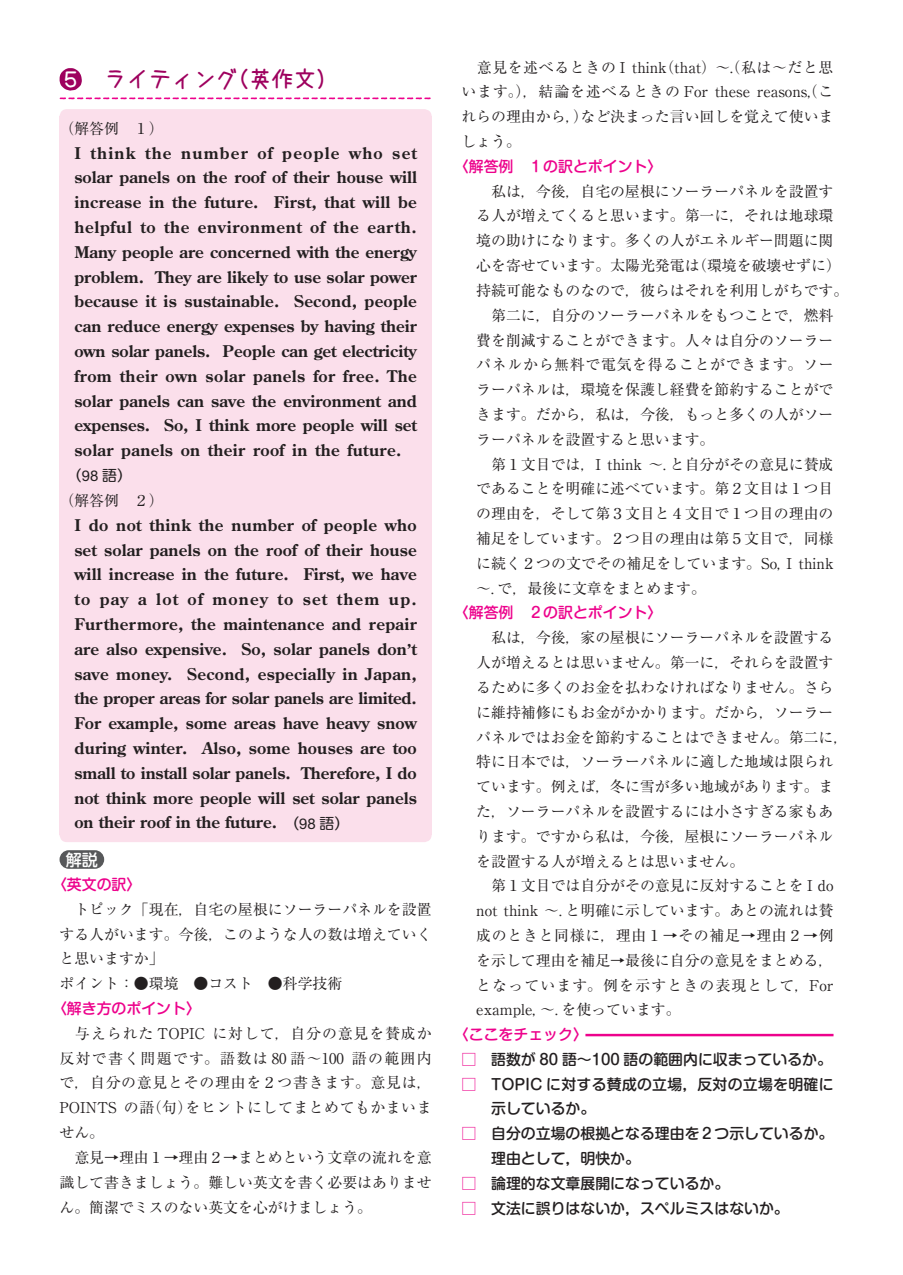
<style>
.page{position:relative;width:903px;height:1275px;background:#fff}
.page>*{position:absolute;margin:0;border:0;box-sizing:border-box;transform-origin:0 0}
.t1{font:22.4px "azukifont B";color:#9e015e}
.t2{font:700 16.1px/24.8px "Century Old Style Std";color:#231f20;text-align:justify}
.t3{font:500 16.1px "UD Shin M Go Pro";color:#fff}
.t4{font:14.88px/24.8px "Ryumin Pro";color:#231f20}
.t5{font:500 14.88px/24.8px "Shin M Go Pro";color:#231f20}
.t6{font:500 14.88px "Shin M Go Pro";color:#ed028c}
.t7{font:14.88px "Ryumin Pro";letter-spacing:.05em;color:#231f20}
.t8{font:500 14.88px/24.8px "Shin M Go Pro";letter-spacing:.02em;color:#231f20}
.t9{font:14.88px "Ryumin Pro";letter-spacing:.075em;color:#231f20}
.t10{font:14.88px "Shin M Go Pro";color:#231f20}
.s1{color:#fff}
.s2{font-family:"Helvetica Neue LT Std"}
.s3{font-size:14.88px}
.s4{font-family:"Shin M Go Pro";font-weight:400;font-size:14.88px}
.s5{font-family:"Helvetica Neue LT Std";font-weight:400;font-size:14.88px}
.s6{color:#ed028c}
</style>
<div class="page">
<div style="left:60px;top:117px;width:372px;height:718px;background:#fbdfeb"></div>
<div style="left:60px;top:109px;width:372px;height:8px;background:#fbdfeb"></div>
<div style="left:60px;top:835px;width:372px;height:7px;background:#fbdfeb"></div>
<svg style="left:60px;top:97px;width:371px;height:2px"></svg>
<svg style="left:60px;top:68px;width:22px;height:23px"></svg>
<div style="left:60px;top:850px;width:44px;height:19px;background:#57585a;border-radius:9px"></div>
<hr style="left:585px;top:1034px;width:248px;height:2px;background:#ed028c">
<h1 class="t1" style="left:60px;top:68px;width:292px"><span class="s1">５</span>　ライティング（英作文）　</h1>
<p class="t4" style="left:60px;top:115px;width:106px">（解答例　１）</p>
<p class="t2" style="left:74px;top:140px;width:344px">I think the number of people who set solar panels on the roof of their house will increase in the future. First, that will be helpful to the environment of the earth.<br>Many people are concerned with the energy problem. They are likely to use solar power because it is sustainable. Second, people can reduce energy expenses by having their own solar panels. People can get electricity from their own solar panels for free. The solar panels can save the environment and expenses. So, I think more people will set solar panels on their roof in the future.</p>
<p class="t10" style="left:67px;top:464px;width:66px">（<span class="s2">98</span> 語）</p>
<p class="t4" style="left:60px;top:487px;width:106px">（解答例　２）</p>
<p class="t2" style="left:74px;top:512px;width:344px">I do not think the number of people who set solar panels on the roof of their house will increase in the future. First, we have to pay a lot of money to set them up.<br>Furthermore, the maintenance and repair are also expensive. So, solar panels don<span class="s3">’</span>t save money. Second, especially in Japan, the proper areas for solar panels are limited.<br>For example, some areas have heavy snow during winter. Also, some houses are too small to install solar panels. Therefore, I do not think more people will set solar panels on their roof in the future.<span class="s4">　（</span><span class="s5">98</span> <span class="s4">語）</span></p>
<p class="t3" style="left:66px;top:846px;width:34px">解説</p>
<p class="t6" style="left:52px;top:872px;width:91px">〈英文の訳〉</p>
<p class="t4" style="left:60px;top:896px;width:374px;text-indent:15px">トピック「現在，自宅の屋根にソーラーパネルを設置する人がいます。今後，このような人の数は増えていくと思いますか」<br>ポイント：●環境　●コスト　●科学技術</p>
<p class="t6" style="left:52px;top:996px;width:150px">〈解き方のポイント〉</p>
<p class="t4" style="left:60px;top:1020px;width:374px;text-indent:16px">与えられた TOPIC に対して，自分の意見を賛成か反対で書く問題です。語数は 80 語～100 語の範囲内で，自分の意見とその理由を２つ書きます。意見は，<br>POINTS の語（句）をヒントにしてまとめてもかまいません。<br>　意見→理由１→理由２→まとめという文章の流れを意識して書きましょう。難しい英文を書く必要はありません。簡潔でミスのない英文を心がけましょう。</p>
<p class="t4" style="left:461px;top:54px;width:374px;text-align:justify">　意見を述べるときの I think（that）～.（私は～だと思います。），結論を述べるときの For these reasons,（これらの理由から，）など決まった言い回しを覚えて使いましょう。</p>
<p class="t6" style="left:454px;top:154px;width:210px">〈解答例　１の訳とポイント〉</p>
<p class="t4" style="left:461px;top:178px;width:374px">　　私は，今後，自宅の屋根にソーラーパネルを設置す</p>
<p class="t4" style="left:476px;top:202px;width:359px">る人が増えてくると思います。第一に，それは地球環</p>
<p class="t4" style="left:476px;top:227px;width:359px">境の助けになります。多くの人がエネルギー問題に関</p>
<p class="t4" style="left:476px;top:252px;width:366px">心を寄せています。太陽光発電は（環境を破壊せずに）</p>
<p class="t4" style="left:476px;top:277px;width:374px">持続可能なものなので，彼らはそれを利用しがちです。</p>
<p class="t4" style="left:461px;top:302px;width:374px">　　第二に，自分のソーラーパネルをもつことで，燃料</p>
<p class="t4" style="left:476px;top:327px;width:359px">費を削減することができます。人々は自分のソーラー</p>
<p class="t7" style="left:476px;top:353px;width:359px">パネルから無料で電気を得ることができます。ソー</p>
<p class="t4" style="left:476px;top:376px;width:359px">ラーパネルは，環境を保護し経費を節約することがで</p>
<p class="t4" style="left:476px;top:401px;width:359px">きます。だから，私は，今後，もっと多くの人がソー</p>
<p class="t4" style="left:476px;top:426px;width:240px">ラーパネルを設置すると思います。</p>
<p class="t4" style="left:491px;top:451px;width:344px">第１文目では，I think ～. と自分がその意見に賛成</p>
<p class="t4" style="left:476px;top:475px;width:359px">であることを明確に述べています。第２文目は１つ目</p>
<p class="t4" style="left:476px;top:500px;width:359px">の理由を，そして第３文目と４文目で１つ目の理由の</p>
<p class="t4" style="left:476px;top:525px;width:359px">補足をしています。２つ目の理由は第５文目で，同様</p>
<p class="t4" style="left:476px;top:550px;width:359px">に続く２つの文でその補足をしています。So, I think</p>
<p class="t4" style="left:476px;top:575px;width:231px">～. で，最後に文章をまとめます。</p>
<p class="t6" style="left:454px;top:601px;width:210px">〈解答例　２の訳とポイント〉</p>
<p class="t4" style="left:461px;top:624px;width:374px">　　私は，今後，家の屋根にソーラーパネルを設置する</p>
<p class="t4" style="left:476px;top:649px;width:359px">人が増えるとは思いません。第一に，それらを設置す</p>
<p class="t4" style="left:476px;top:674px;width:359px">るために多くのお金を払わなければなりません。さら</p>
<p class="t4" style="left:476px;top:699px;width:359px">に維持補修にもお金がかかります。だから，ソーラー</p>
<p class="t4" style="left:476px;top:723px;width:374px">パネルではお金を節約することはできません。第二に，</p>
<p class="t4" style="left:476px;top:748px;width:359px">特に日本では，ソーラーパネルに適した地域は限られ</p>
<p class="t4" style="left:476px;top:773px;width:359px">ています。例えば，冬に雪が多い地域があります。ま</p>
<p class="t4" style="left:476px;top:798px;width:359px">た，ソーラーパネルを設置するには小さすぎる家もあ</p>
<p class="t4" style="left:476px;top:823px;width:359px">ります。ですから私は，今後，屋根にソーラーパネル</p>
<p class="t4" style="left:476px;top:847px;width:269px">を設置する人が増えるとは思いません。</p>
<p class="t4" style="left:461px;top:872px;width:374px">　　第１文目では自分がその意見に反対することを I do</p>
<p class="t4" style="left:476px;top:897px;width:359px">not think ～. と明確に示しています。あとの流れは賛</p>
<p class="t7" style="left:476px;top:924px;width:359px">成のときと同様に，理由１→その補足→理由２→例</p>
<p class="t4" style="left:476px;top:947px;width:359px">を示して理由を補足→最後に自分の意見をまとめる，</p>
<p class="t9" style="left:476px;top:973px;width:359px">となっています。例を示すときの表現として，For</p>
<p class="t4" style="left:476px;top:996px;width:206px">example, ～. を使っています。</p>
<p class="t6" style="left:454px;top:1022px;width:135px">〈ここをチェック〉</p>
<p class="t5" style="left:461px;top:1045px;width:372px"><span class="s6">□</span> 語数が 80 語～100 語の範囲内に収まっているか。</p>
<p class="t8" style="left:491px;top:1070px;width:344px;text-indent:-30px"><span class="s6">□</span> TOPIC に対する賛成の立場，反対の立場を明確に示しているか。</p>
<p class="t5" style="left:491px;top:1119px;width:344px;text-indent:-30px"><span class="s6">□</span> 自分の立場の根拠となる理由を２つ示しているか。理由として，明快か。</p>
<p class="t5" style="left:461px;top:1169px;width:269px"><span class="s6">□</span> 論理的な文章展開になっているか。</p>
<p class="t5" style="left:461px;top:1194px;width:329px"><span class="s6">□</span> 文法に誤りはないか，スペルミスはないか。</p>
</div>
